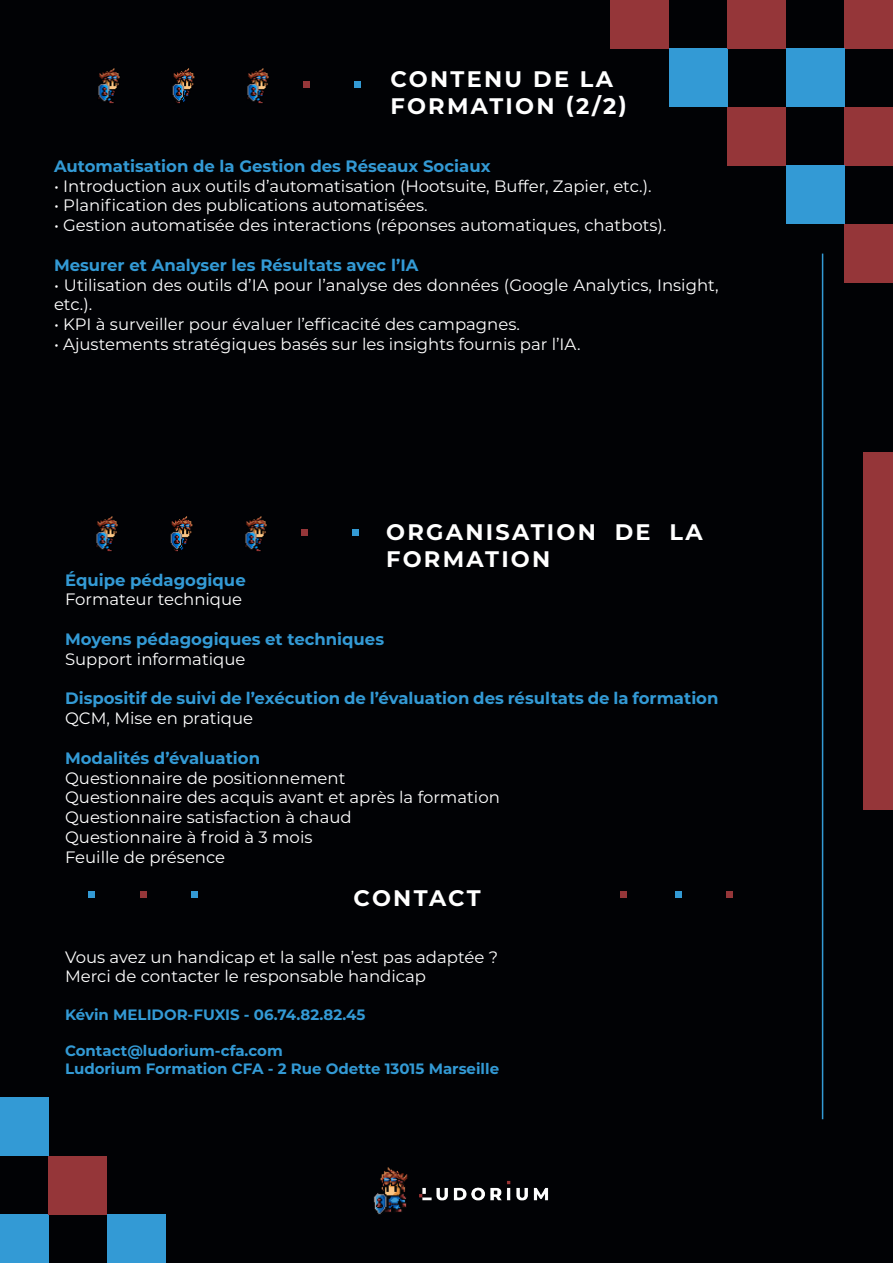
<style>
.page{position:relative;width:893px;height:1263px;background:#010205}
.page>*{position:absolute;margin:0;border:0;box-sizing:border-box;transform-origin:0 0}
.t1{font:700 22.5px/27px "Montserrat";letter-spacing:.1em;color:#fff}
.t2{font:16.5px/19.8px "Montserrat";color:#fff}
.t3{font:700 16.5px "Montserrat";color:#339ad5}
.t4{font:700 15px "Montserrat";color:#339ad5}
</style>
<div class="page">
<div style="left:727px;top:107px;width:59px;height:59px;background:#953639"></div>
<div style="left:845px;top:107px;width:48px;height:59px;background:#953639"></div>
<div style="left:845px;top:0;width:48px;height:48px;background:#953639"></div>
<div style="left:845px;top:224px;width:48px;height:59px;background:#953639"></div>
<div style="left:669px;top:48px;width:58px;height:59px;background:#339ad5"></div>
<div style="left:786px;top:48px;width:59px;height:59px;background:#339ad5"></div>
<div style="left:786px;top:166px;width:59px;height:58px;background:#339ad5"></div>
<div style="left:610px;top:0;width:59px;height:48px;background:#953639"></div>
<div style="left:727px;top:0;width:59px;height:48px;background:#953639"></div>
<div style="left:354px;top:81px;width:7px;height:6px;background:#339ad5"></div>
<div style="left:352px;top:529px;width:7px;height:7px;background:#339ad5"></div>
<div style="left:303px;top:81px;width:7px;height:6px;background:#953639"></div>
<div style="left:301px;top:529px;width:7px;height:7px;background:#953639"></div>
<img style="left:172px;top:68px;width:23px;height:36px">
<img style="left:170px;top:516px;width:23px;height:36px">
<img style="left:247px;top:68px;width:22px;height:36px">
<img style="left:245px;top:516px;width:22px;height:36px">
<img style="left:98px;top:68px;width:22px;height:36px">
<img style="left:96px;top:516px;width:22px;height:36px">
<div style="left:864px;top:453px;width:29px;height:357px;background:#953639"></div>
<hr style="left:822px;top:254px;width:1px;height:865px;background:#339ad5">
<div style="left:191px;top:891px;width:6px;height:7px;background:#339ad5"></div>
<div style="left:726px;top:891px;width:6px;height:7px;background:#953639"></div>
<div style="left:89px;top:891px;width:6px;height:7px;background:#339ad5"></div>
<div style="left:620px;top:891px;width:7px;height:7px;background:#953639"></div>
<div style="left:140px;top:891px;width:6px;height:7px;background:#953639"></div>
<div style="left:675px;top:891px;width:6px;height:7px;background:#339ad5"></div>
<img style="left:373px;top:1167px;width:176px;height:48px">
<div style="left:0;top:1097px;width:48px;height:59px;background:#339ad5"></div>
<div style="left:0;top:1215px;width:48px;height:48px;background:#339ad5"></div>
<div style="left:48px;top:1156px;width:59px;height:59px;background:#953639"></div>
<div style="left:107px;top:1215px;width:59px;height:48px;background:#339ad5"></div>
<p class="t1" style="left:391px;top:64px;width:238px">CONTENU DE LA<br>FORMATION (2/2)</p>
<p class="t3" style="left:54px;top:154px;width:438px">Automatisation de la Gestion des Réseaux Sociaux</p>
<p class="t2" style="left:54px;top:175px;width:599px">• Introduction aux outils d’automatisation (Hootsuite, Buffer, Zapier, etc.).</p>
<p class="t2" style="left:54px;top:195px;width:375px">• Planification des publications automatisées.</p>
<p class="t2" style="left:54px;top:215px;width:614px">• Gestion automatisée des interactions (réponses automatiques, chatbots).</p>
<p class="t3" style="left:54px;top:253px;width:366px">Mesurer et Analyser les Résultats avec l’IA</p>
<p class="t2" style="left:54px;top:274px;width:666px">• Utilisation des outils d’IA pour l’analyse des données (Google Analytics, Insight, etc.).</p>
<p class="t2" style="left:54px;top:314px;width:468px">• KPI à surveiller pour évaluer l’efficacité des campagnes.</p>
<p class="t2" style="left:54px;top:334px;width:528px">• Ajustements stratégiques basés sur les insights fournis par l’IA.</p>
<p class="t1" style="left:386px;top:517px;width:318px">ORGANISATION DE LA<br>FORMATION</p>
<p class="t3" style="left:65px;top:568px;width:182px">Équipe pédagogique</p>
<p class="t2" style="left:65px;top:589px;width:179px">Formateur technique</p>
<p class="t3" style="left:65px;top:627px;width:321px">Moyens pédagogiques et techniques</p>
<p class="t2" style="left:65px;top:648px;width:182px">Support informatique</p>
<p class="t3" style="left:65px;top:687px;width:655px">Dispositif de suivi de l’exécution de l’évaluation des résultats de la formation</p>
<p class="t2" style="left:65px;top:708px;width:190px">QCM, Mise en pratique</p>
<p class="t3" style="left:65px;top:746px;width:197px">Modalités d’évaluation</p>
<p class="t2" style="left:65px;top:767px;width:282px">Questionnaire de positionnement</p>
<p class="t2" style="left:65px;top:787px;width:436px">Questionnaire des acquis avant et après la formation</p>
<p class="t2" style="left:65px;top:807px;width:288px">Questionnaire satisfaction à chaud</p>
<p class="t2" style="left:65px;top:827px;width:249px">Questionnaire à froid à 3 mois</p>
<p class="t2" style="left:65px;top:846px;width:162px">Feuille de présence</p>
<p class="t1" style="left:354px;top:883px;width:129px">CONTACT</p>
<p class="t2" style="left:65px;top:946px;width:434px">Vous avez un handicap et la salle n’est pas adaptée ?</p>
<p class="t2" style="left:65px;top:966px;width:362px">Merci de contacter le responsable handicap</p>
<p class="t4" style="left:65px;top:1004px;width:302px">Kévin MELIDOR-FUXIS - 06.74.82.82.45</p>
<p class="t4" style="left:65px;top:1040px;width:219px">Contact@ludorium-cfa.com</p>
<p class="t4" style="left:65px;top:1058px;width:436px">Ludorium Formation CFA - 2 Rue Odette 13015 Marseille</p>
</div>
